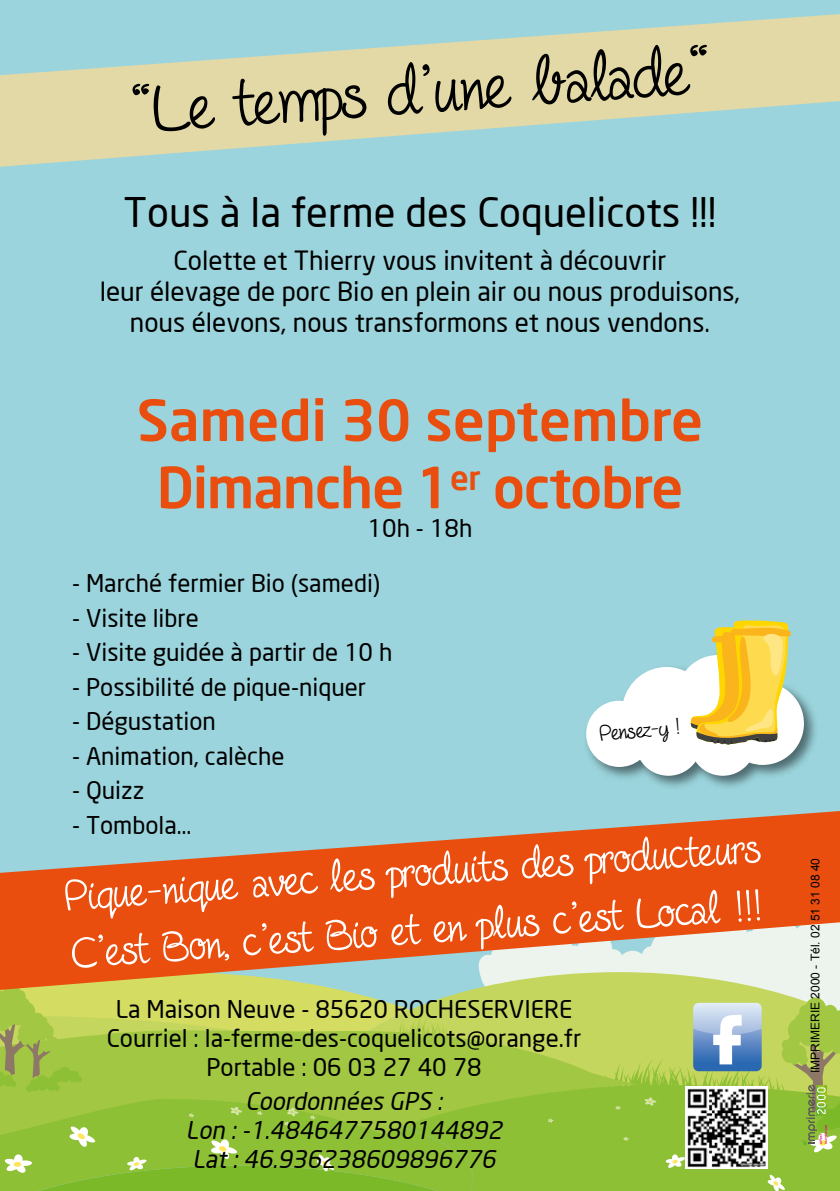
<style>
.page{position:relative;width:840px;height:1191px;background:#fff}
.page>*{position:absolute;margin:0;border:0;box-sizing:border-box;transform-origin:0 0}
.t1{font:74px "Fineliner Script";color:#000}
.t2{font:500 56px/67.2px "Neo Sans";letter-spacing:-.02em;color:#e94e0f;text-align:center}
.t3{font:48px/57.6px "Fineliner Script";color:#fff}
.t4{font:40px "Neo Sans";color:#000}
.t5{font:26px/31.2px "Neo Sans";color:#000;text-align:center}
.t6{font:24.8px "Fineliner Script";color:#000}
.t7{font:24px/28.8px "Neo Sans";color:#000;text-align:center}
.t8{font:italic 24px/28.8px "Neo Sans";color:#000;text-align:center}
.t9{font:12px "Arial";color:#000}
</style>
<div class="page">
<div style="left:0;top:0;width:839px;height:1191px;background:#9bd4dc"></div>
<div style="left:487px;top:990px;width:352px;height:68px;background:#c4d65d"></div>
<svg style="left:487px;top:1058px;width:352px;height:133px;background:#95c33c"></svg>
<svg style="left:487px;top:1015px;width:152px;height:125px;background:#a6c947"></svg>
<svg style="left:665px;top:1154px;width:20px;height:14px"></svg>
<svg style="left:766px;top:1174px;width:18px;height:17px"></svg>
<svg style="left:644px;top:1097px;width:12px;height:8px"></svg>
<svg style="left:547px;top:1118px;width:6px;height:4px"></svg>
<svg style="left:623px;top:1136px;width:5px;height:4px"></svg>
<svg style="left:615px;top:1105px;width:5px;height:4px"></svg>
<svg style="left:0;top:990px;width:487px;height:201px;background:#a1c746"></svg>
<svg style="left:0;top:14px;width:839px;height:153px;fill:#e2d9a6"></svg>
<svg style="left:0;top:811px;width:839px;height:179px;fill:#e94e0f"></svg>
<img style="left:685px;top:1086px;width:82px;height:82px">
<svg style="left:692px;top:1002px;width:69px;height:69px;background:#99b5d6"></svg>
<svg style="left:781px;top:997px;width:58px;height:155px;background:#a4c251"></svg>
<img style="left:610px;top:698px;width:206px;height:89px">
<svg style="left:586px;top:620px;width:217px;height:155px"></svg>
<h1 class="t1" style="left:129px;top:72px;width:580px;rotate:-4deg">“Le temps d’une balade“</h1>
<h3 class="t4" style="left:123px;top:188px;width:594px">Tous à la ferme des Coquelicots !!!</h3>
<p class="t5" style="left:100px;top:244px;width:641px">Colette et Thierry vous invitent à découvrir<br>leur élevage de porc Bio en plein air ou nous produisons, nous élevons, nous transformons et nous vendons.</p>
<h2 class="t2" style="left:137px;top:385px;width:567px">Samedi 30 septembre<br>Dimanche 1<sup>er</sup> octobre</h2>
<p class="t7" style="left:367px;top:513px;width:106px">10h - 18h</p>
<p class="t7" style="left:72px;top:568px;width:309px">- Marché fermier Bio (samedi)</p>
<p class="t7" style="left:72px;top:603px;width:128px">- Visite libre</p>
<p class="t7" style="left:72px;top:637px;width:321px">- Visite guidée à partir de 10 h</p>
<p class="t7" style="left:72px;top:672px;width:295px">- Possibilité de pique-niquer</p>
<p class="t7" style="left:72px;top:706px;width:145px">- Dégustation</p>
<p class="t7" style="left:72px;top:741px;width:214px">- Animation, calèche</p>
<p class="t7" style="left:72px;top:775px;width:74px">- Quizz</p>
<p class="t7" style="left:72px;top:810px;width:121px">- Tombola…</p>
<p class="t6" style="left:598px;top:720px;width:82px;rotate:-5deg">Pensez-y !</p>
<h3 class="t3" style="left:63px;top:868px;width:697px;rotate:-4deg">Pique-nique avec les produits des producteurs<br>C’est Bon, c’est Bio et en plus c’est Local !!!</h3>
<p class="t7" style="left:107px;top:994px;width:475px">La Maison Neuve - 85620 ROCHESERVIERE<br>Courriel : la-ferme-des-coquelicots@orange.fr<br>Portable : 06 03 27 40 78</p>
<p class="t8" style="left:186px;top:1086px;width:322px">Coordonnées GPS :<br>Lon :-1.4846477580144892<br>Lat:46.936238609896776</p>
<p class="t9" style="left:807px;top:1073px;width:217px;rotate:-90deg">IMPRIMERIE 2000 - Tél. 02 51 31 08 40</p>
</div>
